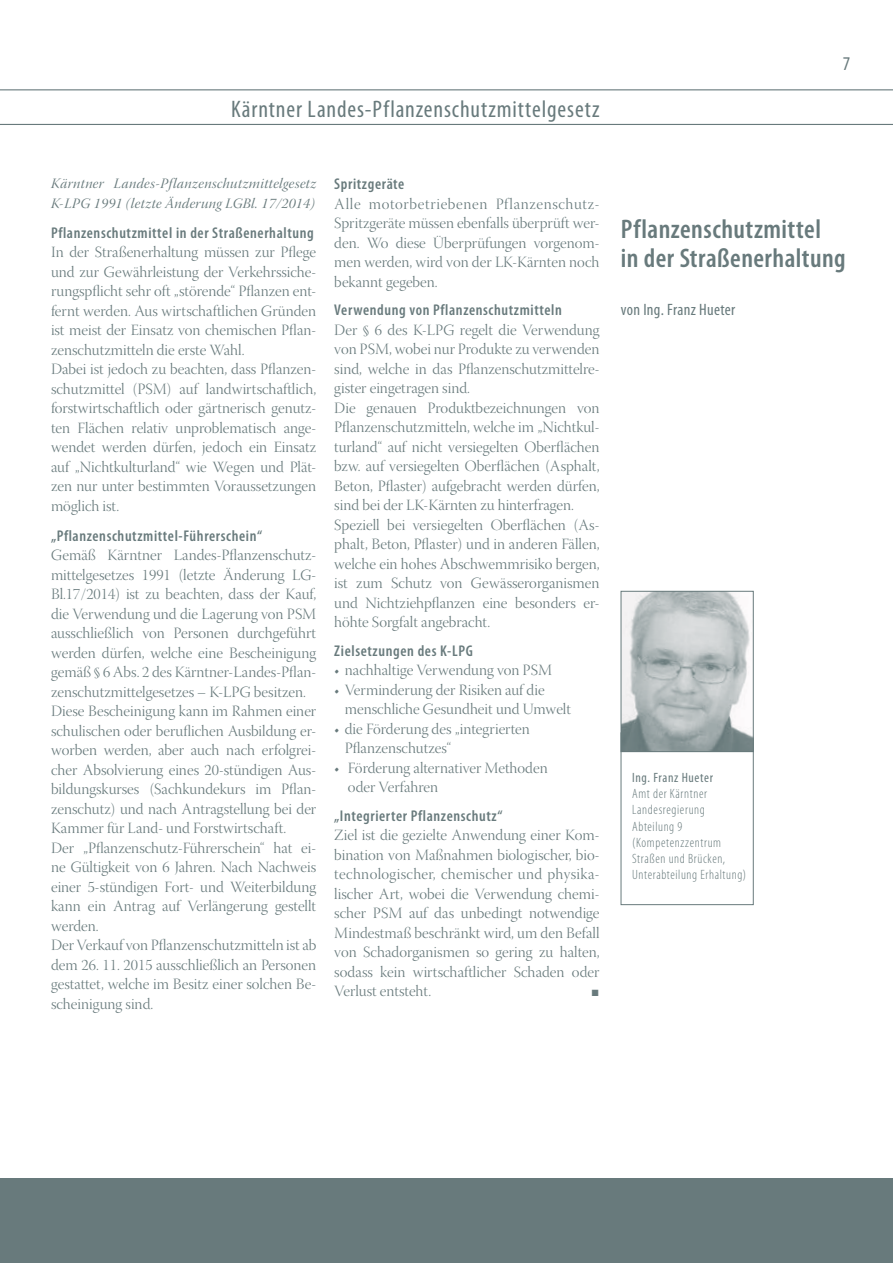
<style>
.page{position:relative;width:893px;height:1263px;background:#fff}
.page>*{position:absolute;margin:0;border:0;box-sizing:border-box;transform-origin:0 0}
.t1{font:600 condensed 27px/28.5px "Myriad Pro";letter-spacing:.015em;color:#687a7c}
.t2{font:condensed 24px "Myriad Pro";letter-spacing:.035em;color:#687a7c}
.t3{font:condensed 19.5px "Myriad Pro";color:#687a7c}
.t4{font:condensed 16.5px "Myriad Pro";letter-spacing:.02em;color:#687a7c}
.t5{font:15.6px/19.5px "Warnock Pro Light Disp";color:#687a7c}
.t6{font:600 condensed 15.6px "Myriad Pro";letter-spacing:.04em;color:#687a7c}
.t7{font:14.25px/19.5px "Warnock Pro It Disp";letter-spacing:.025em;color:#687a7c}
.t8{font:300 condensed 13.5px/16.2px "Myriad Pro";letter-spacing:.045em;color:#687a7c}
.t9{font:condensed 13.5px "Myriad Pro";letter-spacing:.045em;color:#687a7c}
.t10{font:9px "Zapf Dingbats";color:#687a7c}
</style>
<div class="page">
<div style="left:0;top:1178px;width:893px;height:85px;background:#687a7c"></div>
<hr style="left:0;top:124px;width:893px;height:1px;background:#687a7c">
<hr style="left:0;top:89px;width:893px;height:1px;background:#687a7c">
<div style="left:621px;top:733px;width:132px;height:172px;border:1px solid #687a7c"></div>
<img style="left:623px;top:593px;width:128px;height:157px">
<div style="left:621px;top:591px;width:132px;height:161px;border:1px solid #687a7c"></div>
<h2 class="t2" style="left:231px;top:94px;width:370px">Kärntner Landes-Pflanzenschutzmittelgesetz</h2>
<p class="t3" style="left:843px;top:52px;width:9px">7</p>
<p class="t7" style="left:51px;top:175px;width:267px">Kärntner Landes-Pflanzenschutzmittelgesetz<br>K-LPG 1991 (letzte Änderung LGBl. 17/2014)</p>
<p class="t6" style="left:51px;top:223px;width:264px">Pflanzenschutzmittel in der Straßenerhaltung</p>
<p class="t5" style="left:51px;top:244px;width:267px">In der Straßenerhaltung müssen zur Pflege und zur Gewährleistung der Verkehrssiche&shy;rungspflicht sehr oft „störende“ Pflanzen ent&shy;fernt werden. Aus wirtschaftlichen Gründen ist meist der Einsatz von chemischen Pflan&shy;zenschutzmitteln die erste Wahl.<br>Dabei ist jedoch zu beachten, dass Pflanzen&shy;schutzmittel (PSM) auf landwirtschaftlich, forstwirtschaftlich oder gärtnerisch genutz&shy;ten Flächen relativ unproblematisch ange&shy;wendet werden dürfen, jedoch ein Einsatz auf „Nichtkulturland“ wie Wegen und Plät&shy;zen nur unter bestimmten Voraussetzungen möglich ist.</p>
<p class="t6" style="left:51px;top:526px;width:213px">„Pflanzenschutzmittel-Führerschein“</p>
<p class="t5" style="left:51px;top:547px;width:267px">Gemäß Kärntner Landes-Pflanzenschutz&shy;mittelgesetzes 1991 (letzte Änderung LG-Bl.17/2014) ist zu beachten, dass der Kauf, die Verwendung und die Lagerung von PSM ausschließlich von Personen durchgeführt werden dürfen, welche eine Bescheinigung gemäß § 6 Abs. 2 des Kärntner-Landes-Pflan&shy;zenschutzmittelgesetzes – K-LPG besitzen.<br>Diese Bescheinigung kann im Rahmen einer schulischen oder beruflichen Ausbildung er&shy;worben werden, aber auch nach erfolgrei&shy;cher Absolvierung eines 20-stündigen Aus&shy;bildungskurses (Sachkundekurs im Pflan&shy;zenschutz) und nach Antragstellung bei der Kammer für Land- und Forstwirtschaft.<br>Der „Pflanzenschutz-Führerschein“ hat ei&shy;ne Gültigkeit von 6 Jahren. Nach Nachweis einer 5-stündigen Fort- und Weiterbildung kann ein Antrag auf Verlängerung gestellt werden.<br>Der Verkauf von Pflanzenschutzmitteln ist ab dem 26. 11. 2015 ausschließlich an Personen gestattet, welche im Besitz einer solchen Be&shy;scheinigung sind.</p>
<p class="t6" style="left:334px;top:175px;width:72px">Spritzgeräte</p>
<p class="t5" style="left:334px;top:196px;width:267px;text-align:justify">Alle motorbetriebenen Pflanzenschutz-Spritzgeräte müssen ebenfalls überprüft wer&shy;den. Wo diese Überprüfungen vorgenom&shy;men werden, wird von der LK-Kärnten noch bekannt gegeben.</p>
<p class="t6" style="left:334px;top:301px;width:229px">Verwendung von Pflanzenschutzmitteln</p>
<p class="t5" style="left:334px;top:322px;width:267px">Der § 6 des K-LPG regelt die Verwendung von PSM, wobei nur Produkte zu verwenden sind, welche in das Pflanzenschutzmittelre&shy;gister eingetragen sind.<br>Die genauen Produktbezeichnungen von Pflanzenschutzmitteln, welche im „Nichtkul&shy;turland“ auf nicht versiegelten Oberflächen bzw. auf versiegelten Oberflächen (Asphalt, Beton, Pflaster) aufgebracht werden dürfen, sind bei der LK-Kärnten zu hinterfragen.<br>Speziell bei versiegelten Oberflächen (As&shy;phalt, Beton, Pflaster) und in anderen Fällen, welche ein hohes Abschwemmrisiko bergen, ist zum Schutz von Gewässerorganismen und Nichtziehpflanzen eine besonders er&shy;höhte Sorgfalt angebracht.</p>
<p class="t6" style="left:334px;top:641px;width:140px">Zielsetzungen des K-LPG</p>
<p class="t5" style="left:334px;top:662px;width:219px">• nachhaltige Verwendung von PSM</p>
<p class="t5" style="left:345px;top:682px;width:228px;text-indent:-10px">• Verminderung der Risiken auf die menschliche Gesundheit und Umwelt</p>
<p class="t5" style="left:345px;top:721px;width:187px;text-indent:-10px">• die Förderung des „integrierten<br>Pflanzenschutzes“</p>
<p class="t5" style="left:348px;top:760px;width:201px;text-indent:-14px">• Förderung alternativer Methoden oder Verfahren</p>
<p class="t6" style="left:334px;top:806px;width:170px">„Integrierter Pflanzenschutz“</p>
<p class="t5" style="left:334px;top:827px;width:267px;text-align:justify">Ziel ist die gezielte Anwendung einer Kom&shy;bination von Maßnahmen biologischer, bio&shy;technologischer, chemischer und physika&shy;lischer Art, wobei die Verwendung chemi&shy;scher PSM auf das unbedingt notwendige Mindestmaß beschränkt wird, um den Befall von Schadorganismen so gering zu halten, sodass kein wirtschaftlicher Schaden oder Verlust entsteht.</p>
<p class="t10" style="left:592px;top:989px;width:8px">■</p>
<h1 class="t1" style="left:621px;top:214px;width:226px">Pflanzenschutzmittel<br>in der Straßenerhaltung</h1>
<p class="t4" style="left:621px;top:300px;width:116px">von Ing. Franz Hueter</p>
<p class="t9" style="left:632px;top:769px;width:82px">Ing. Franz Hueter</p>
<p class="t8" style="left:632px;top:785px;width:116px">Amt der Kärntner<br>Landesregierung<br>Abteilung 9 (Kompetenzzentrum<br>Straßen und Brücken,<br>Unterabteilung Erhaltung)</p>
</div>
